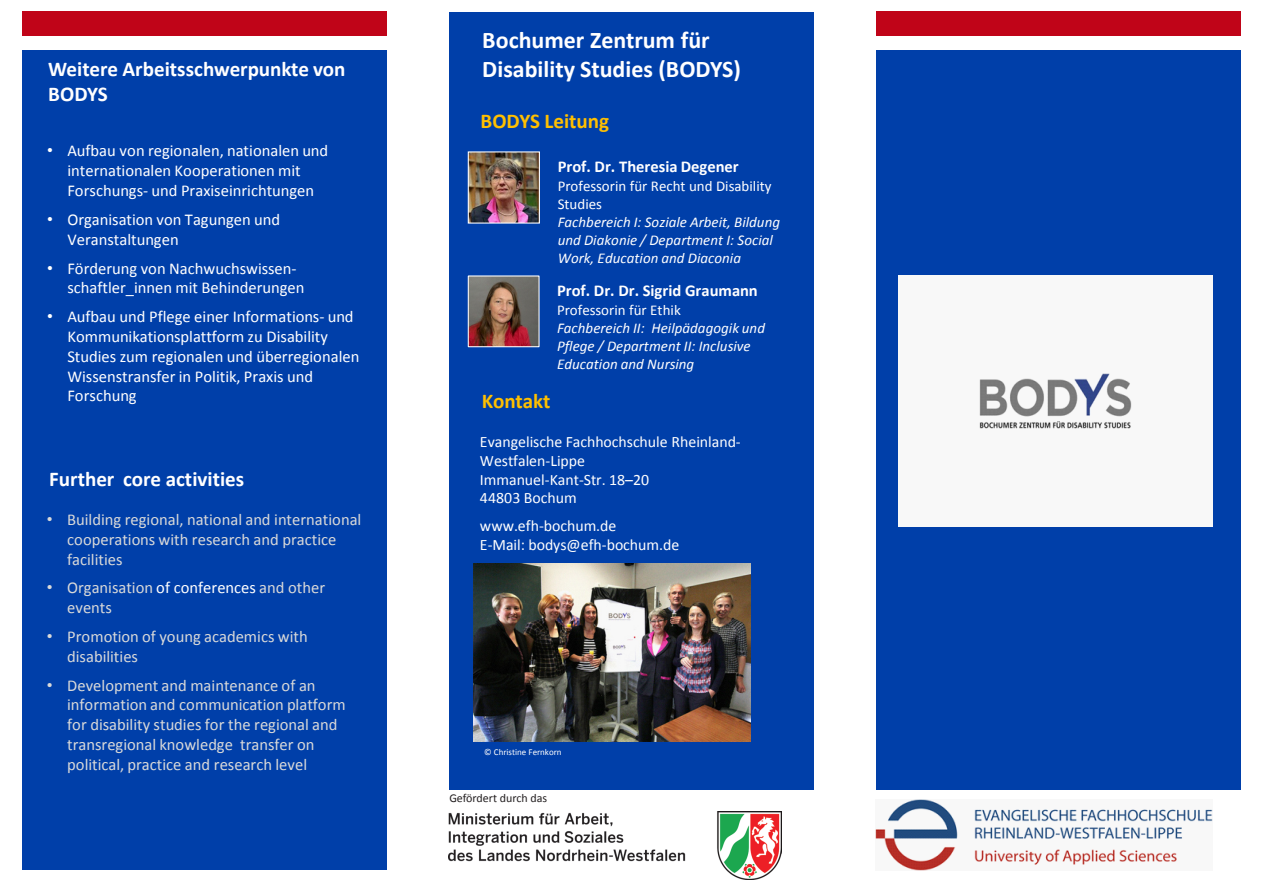
<style>
.page{position:relative;width:1263px;height:893px;background:#fff}
.page>*{position:absolute;margin:0;border:0;box-sizing:border-box;transform-origin:0 0}
.t1{font:700 24px/28.8px "Calibri";color:#fff}
.t2{font:700 21px/25.2px "Calibri";color:#fff}
.t3{font:700 21px "Calibri";color:#ffc000}
.t4{font:16.5px/19.8px "Calibri";color:#fff}
.t5{font:16.5px/19.8px "Calibri";color:#d9d9d9}
.t6{font:700 16.5px "Calibri";color:#fff}
.t7{font:15.9px/18.9px "Calibri";color:#fff}
.t8{font:italic 15px/18px "Calibri";letter-spacing:.005em;color:#fff}
.t9{font:15px/18px "Calibri";color:#fff}
.t10{font:12px "Calibri";color:#231f20}
.t11{font:9px "Calibri";letter-spacing:-.005em;color:#fff}
.s1{font-family:"Arial"}
.s2{color:#fff}
</style>
<div class="page">
<div style="left:22px;top:50px;width:365px;height:819px;background:#003fa9"></div>
<div style="left:449px;top:12px;width:365px;height:777px;background:#003fa9"></div>
<div style="left:876px;top:50px;width:364px;height:739px;background:#003fa9"></div>
<div style="left:22px;top:12px;width:365px;height:24px;background:#c00418"></div>
<div style="left:876px;top:12px;width:364px;height:24px;background:#c00418"></div>
<img style="left:876px;top:799px;width:336px;height:71px">
<div style="left:898px;top:276px;width:315px;height:250px;background:#f8f8f8"></div>
<img style="left:470px;top:153px;width:68px;height:68px">
<div style="left:468px;top:151px;width:72px;height:72px;border:1px solid #fff"></div>
<img style="left:470px;top:278px;width:67px;height:67px">
<div style="left:468px;top:276px;width:71px;height:71px;border:1px solid #fff"></div>
<img style="left:473px;top:564px;width:278px;height:177px">
<img style="left:449px;top:811px;width:332px;height:68px">
<p class="t2" style="left:48px;top:57px;width:299px">Weitere Arbeitsschwerpunkte von<br>BODYS</p>
<p class="t4" style="left:47px;top:141px;width:283px;text-align:center"><span class="s1">•</span> Aufbau von regionalen, nationalen und internationalen Kooperationen mit<br>Forschungs- und Praxiseinrichtungen</p>
<p class="t4" style="left:67px;top:210px;width:214px;text-indent:-20px"><span class="s1">•</span> Organisation von Tagungen und<br>Veranstaltungen</p>
<p class="t4" style="left:67px;top:258px;width:239px;text-indent:-20px"><span class="s1">•</span> Förderung von Nachwuchswissen&shy;schaftler_innen mit Behinderungen</p>
<p class="t4" style="left:67px;top:307px;width:294px;text-indent:-20px"><span class="s1">•</span> Aufbau und Pflege einer Informations- und Kommunikationsplattform zu Disability Studies zum regionalen und überregionalen Wissenstransfer in Politik, Praxis und Forschung</p>
<p class="t2" style="left:49px;top:466px;width:197px">Further core activities</p>
<p class="t5" style="left:67px;top:510px;width:295px;text-indent:-20px"><span class="s1">•</span> Building regional, national and international cooperations with research and practice facilities</p>
<p class="t5" style="left:67px;top:578px;width:259px;text-indent:-20px"><span class="s1">•</span> Organisation <span class="s2">of conferences</span> and other events</p>
<p class="t5" style="left:67px;top:627px;width:242px;text-indent:-20px"><span class="s1">•</span> Promotion of young academics with disabilities</p>
<p class="t5" style="left:67px;top:675px;width:280px;text-indent:-20px"><span class="s1">•</span> Development and maintenance of an information and communication platform for disability studies for the regional and transregional knowledge transfer on political, practice and research level</p>
<h1 class="t1" style="left:482px;top:25px;width:260px">Bochumer Zentrum für<br>Disability Studies (BODYS)</h1>
<p class="t3" style="left:480px;top:107px;width:130px">BODYS Leitung</p>
<p class="t6" style="left:558px;top:156px;width:183px">Prof. Dr. Theresia Degener</p>
<p class="t9" style="left:558px;top:177px;width:215px">Professorin für Recht und Disability<br>Studies</p>
<p class="t8" style="left:558px;top:212px;width:224px">Fachbereich I: Soziale Arbeit, Bildung und Diakonie / Department I: Social<br>Work, Education and Diaconia</p>
<p class="t6" style="left:557px;top:280px;width:202px">Prof. Dr. Dr. Sigrid Graumann</p>
<p class="t9" style="left:557px;top:301px;width:125px">Professorin für Ethik</p>
<p class="t8" style="left:557px;top:318px;width:210px">Fachbereich II: Heilpädagogik und<br>Pflege / Department II: Inclusive<br>Education and Nursing</p>
<p class="t3" style="left:482px;top:388px;width:70px">Kontakt</p>
<p class="t7" style="left:480px;top:432px;width:262px">Evangelische Fachhochschule Rheinland-<br>Westfalen-Lippe<br>Immanuel-Kant-Str. 18–20<br>44803 Bochum</p>
<p class="t7" style="left:480px;top:517px;width:201px">www.efh-bochum.de<br>E-Mail: bodys@efh-bochum.de</p>
<p class="t11" style="left:484px;top:746px;width:79px">© Christine Fernkorn</p>
<p class="t10" style="left:449px;top:791px;width:99px">Gefördert durch das</p>
</div>
